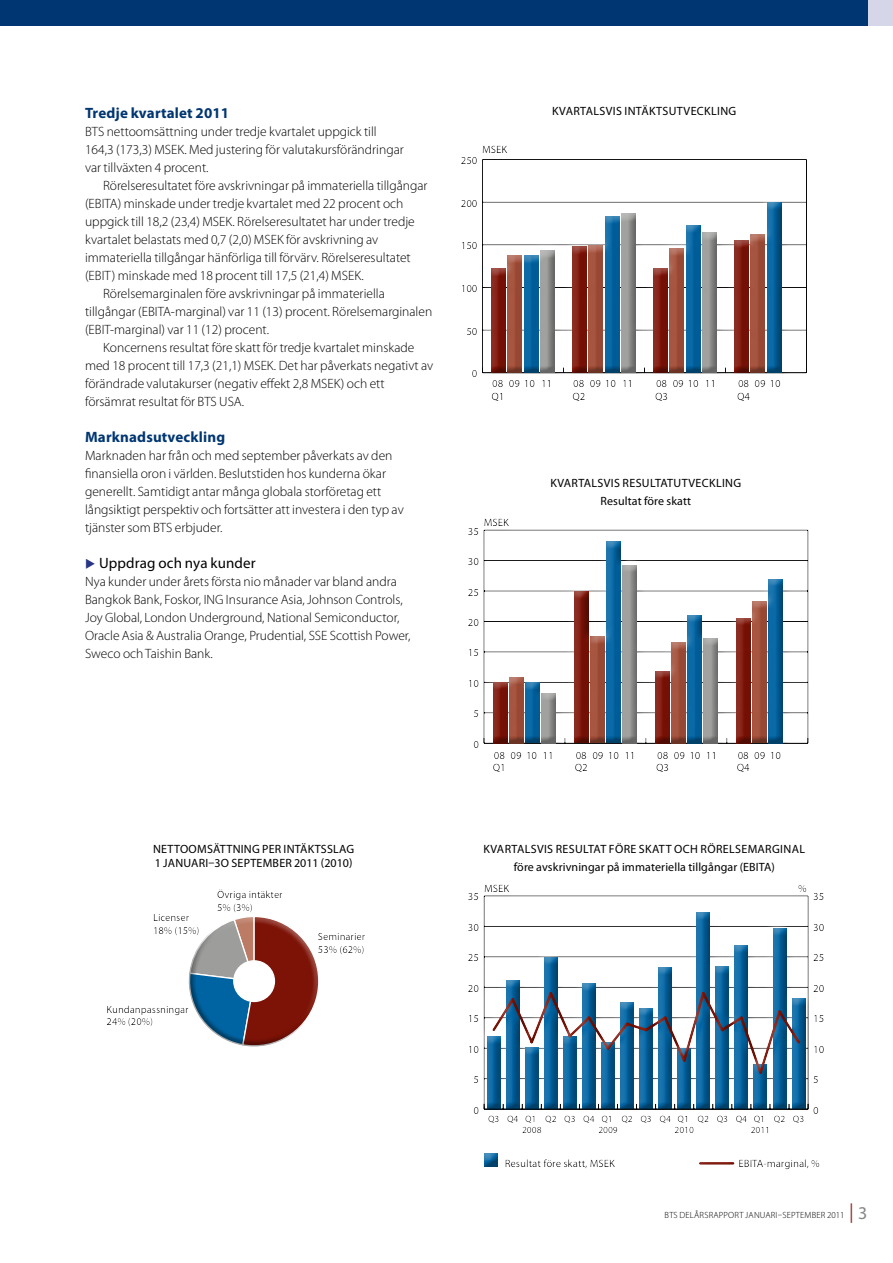
<style>
.page{position:relative;width:893px;height:1263px;background:#fff}
.page>*{position:absolute;margin:0;border:0;box-sizing:border-box;transform-origin:0 0}
.t1{font:700 15px "Myriad Pro";letter-spacing:.01em;color:#003671}
.t2{font:15px "Myriad Pro";letter-spacing:.01em;color:#000}
.t3{font:300 13.5px/18px "Myriad Pro";color:#000}
.t4{font:12px/18px "Myriad Pro";letter-spacing:.01em;color:#000}
.t5{font:12px "Myriad Pro";letter-spacing:.105em;color:#000}
.t6{font:10.8px/12.9px "Myriad Pro";color:#000}
.t7{font:10.5px/12.6px "Myriad Pro";color:#000}
.t8{font:9.45px/11.4px "Myriad Pro";color:#000}
.t9{font:300 9px "Myriad Pro";letter-spacing:.02em;color:#000}
.s1{font-weight:400;font-size:19.5px;color:#94372f}
.s2{font-weight:400;font-size:18px;color:#858584}
</style>
<div class="page">
<div style="left:867px;top:0;width:26px;height:26px;background:#d5d7e9"></div>
<div style="left:0;top:0;width:867px;height:26px;background:#003671"></div>
<div style="left:459px;top:142px;width:349px;height:266px;background:#000;opacity:.35"></div>
<div style="left:468px;top:517px;width:341px;height:263px;background:#000;opacity:.35"></div>
<div style="left:467px;top:882px;width:357px;height:287px;background:#000;opacity:.35"></div>
<div style="left:105px;top:888px;width:263px;height:159px;background:#000;opacity:.35"></div>
<p class="t1" style="left:85px;top:103px;width:146px">Tredje kvartalet 2011</p>
<p class="t3" style="left:85px;top:122px;width:320px">BTS nettoomsättning under tredje kvartalet uppgick till<br>164,3 (173,3) MSEK. Med justering för valutakursförändringar var tillväxten 4 procent.</p>
<p class="t3" style="left:103px;top:176px;width:326px">Rörelseresultatet före avskrivningar på immateriella tillgångar</p>
<p class="t3" style="left:85px;top:194px;width:320px">(EBITA) minskade under tredje kvartalet med 22 procent och</p>
<p class="t3" style="left:85px;top:212px;width:331px">uppgick till 18,2 (23,4) MSEK. Rörelseresultatet har under tredje</p>
<p class="t3" style="left:85px;top:230px;width:295px">kvartalet belastats med 0,7 (2,0) MSEK för avskrivning av</p>
<p class="t3" style="left:85px;top:248px;width:327px">immateriella tillgångar hänförliga till förvärv. Rörelseresultatet</p>
<p class="t3" style="left:85px;top:266px;width:280px">(EBIT) minskade med 18 procent till 17,5 (21,4) MSEK.</p>
<p class="t3" style="left:103px;top:284px;width:283px">Rörelsemarginalen före avskrivningar på immateriella</p>
<p class="t3" style="left:85px;top:302px;width:349px">tillgångar (EBITA-marginal) var 11 (13) procent. Rörelsemarginalen</p>
<p class="t3" style="left:85px;top:320px;width:186px">(EBIT-marginal) var 11 (12) procent.</p>
<p class="t3" style="left:103px;top:338px;width:313px">Koncernens resultat före skatt för tredje kvartalet minskade</p>
<p class="t3" style="left:85px;top:356px;width:350px">med 18 procent till 17,3 (21,1) MSEK. Det har påverkats negativt av</p>
<p class="t3" style="left:85px;top:374px;width:301px">förändrade valutakurser (negativ effekt 2,8 MSEK) och ett</p>
<p class="t3" style="left:85px;top:392px;width:161px">försämrat resultat för BTS U SA.</p>
<p class="t1" style="left:85px;top:427px;width:142px">Marknadsutveckling</p>
<p class="t3" style="left:85px;top:446px;width:320px">Marknaden har från och med september påverkats av den finansiella oron i världen. Beslutstiden hos kunderna ökar generellt. Samtidigt antar många globala storföretag ett långsiktigt perspektiv och fortsätter att investera i den typ av tjänster som BTS erbjuder.</p>
<p class="t2" style="left:96px;top:553px;width:161px">U ppdrag och nya kunder</p>
<p class="t3" style="left:85px;top:572px;width:327px">Nya kunder under årets första nio månader var bland andra Bangkok Bank, Foskor, ING I nsurance Asia, Johnson Controls, Joy Global, London U nderground, National Semiconductor, Oracle Asia &amp; Australia Orange, Prudential, SSE Scottish Power, Sweco och Taishin Bank.</p>
<p class="t4" style="left:153px;top:840px;width:162px">Nettoomsättn ing per intäktss</p>
<p class="t4" style="left:333px;top:840px;width:12px">lag</p>
<p class="t4" style="left:155px;top:853px;width:103px">1jan uari–3o september</p>
<p class="t4" style="left:294px;top:853px;width:60px">2011 (2010)</p>
<p class="t7" style="left:153px;top:911px;width:48px">Licenser<br>18% (15%)</p>
<p class="t7" style="left:217px;top:889px;width:67px">Övriga intäkter<br>5% (3%)</p>
<p class="t7" style="left:107px;top:1003px;width:84px">Kundanpassningar<br>24% (20%)</p>
<p class="t7" style="left:318px;top:930px;width:49px">Seminarier<br>53% (62%)</p>
<p class="t6" style="left:482px;top:143px;width:27px">MSEK</p>
<p class="t6" style="left:461px;top:154px;width:18px">250</p>
<p class="t6" style="left:461px;top:197px;width:18px">200</p>
<p class="t6" style="left:461px;top:239px;width:18px">150</p>
<p class="t6" style="left:461px;top:282px;width:18px">100</p>
<p class="t6" style="left:466px;top:325px;width:13px">50</p>
<p class="t6" style="left:472px;top:367px;width:7px">0</p>
<p class="t4" style="left:552px;top:102px;width:22px">kvarta</p>
<p class="t5" style="left:593px;top:104px;width:136px">lsvis intäkts utveckling</p>
<p class="t6" style="left:491px;top:377px;width:14px">08<br>Q1</p>
<p class="t6" style="left:509px;top:377px;width:27px">09 10</p>
<p class="t6" style="left:541px;top:377px;width:13px">11</p>
<p class="t6" style="left:572px;top:377px;width:14px">08<br>Q2</p>
<p class="t6" style="left:590px;top:377px;width:27px">09 10</p>
<p class="t6" style="left:622px;top:377px;width:13px">11</p>
<p class="t6" style="left:655px;top:377px;width:14px">08<br>Q3</p>
<p class="t6" style="left:673px;top:377px;width:27px">09 10</p>
<p class="t6" style="left:705px;top:377px;width:13px">11</p>
<p class="t6" style="left:737px;top:377px;width:14px">08<br>Q4</p>
<p class="t6" style="left:755px;top:377px;width:27px">09 10</p>
<p class="t6" style="left:484px;top:516px;width:27px">MSEK</p>
<p class="t6" style="left:468px;top:525px;width:13px">35</p>
<p class="t6" style="left:468px;top:555px;width:13px">30</p>
<p class="t6" style="left:468px;top:586px;width:13px">25</p>
<p class="t6" style="left:468px;top:616px;width:13px">20</p>
<p class="t6" style="left:468px;top:647px;width:13px">15</p>
<p class="t6" style="left:468px;top:677px;width:13px">10</p>
<p class="t6" style="left:473px;top:707px;width:7px">5</p>
<p class="t6" style="left:473px;top:738px;width:7px">0</p>
<p class="t4" style="left:550px;top:473px;width:22px">kvarta</p>
<p class="t4" style="left:592px;top:473px;width:29px">lsvisres</p>
<p class="t4" style="left:600px;top:473px;width:133px;text-indent:41px">ultatutveckling<br>Resultat före skatt</p>
<p class="t6" style="left:493px;top:749px;width:14px">08<br>Q1</p>
<p class="t6" style="left:510px;top:749px;width:28px">09 10</p>
<p class="t6" style="left:542px;top:749px;width:13px">11</p>
<p class="t6" style="left:575px;top:749px;width:14px">08<br>Q2</p>
<p class="t6" style="left:592px;top:749px;width:28px">09 10</p>
<p class="t6" style="left:624px;top:749px;width:13px">11</p>
<p class="t6" style="left:656px;top:749px;width:14px">08<br>Q3</p>
<p class="t6" style="left:674px;top:749px;width:28px">09 10</p>
<p class="t6" style="left:706px;top:749px;width:13px">11</p>
<p class="t6" style="left:737px;top:749px;width:14px">08<br>Q4</p>
<p class="t6" style="left:754px;top:749px;width:28px">09 10</p>
<p class="t4" style="left:484px;top:840px;width:22px">kvarta</p>
<p class="t4" style="left:525px;top:840px;width:70px">lsvis Res ultat</p>
<p class="t4" style="left:609px;top:840px;width:22px">föreskatt</p>
<p class="t4" style="left:674px;top:840px;width:70px">och Rörelsemarg</p>
<p class="t4" style="left:780px;top:840px;width:26px">inal</p>
<p class="t4" style="left:514px;top:858px;width:262px">före avskrivningar på immateriella tillgångar (EBITA)</p>
<p class="t6" style="left:484px;top:882px;width:27px">MSEK</p>
<p class="t6" style="left:798px;top:882px;width:10px">%</p>
<p class="t6" style="left:468px;top:891px;width:13px">35</p>
<p class="t6" style="left:813px;top:891px;width:13px">35</p>
<p class="t6" style="left:468px;top:921px;width:13px">30</p>
<p class="t6" style="left:813px;top:921px;width:13px">30</p>
<p class="t6" style="left:468px;top:951px;width:13px">25</p>
<p class="t6" style="left:813px;top:951px;width:13px">25</p>
<p class="t6" style="left:468px;top:982px;width:13px">20</p>
<p class="t6" style="left:813px;top:982px;width:13px">20</p>
<p class="t6" style="left:468px;top:1012px;width:13px">15</p>
<p class="t6" style="left:813px;top:1012px;width:13px">15</p>
<p class="t6" style="left:468px;top:1043px;width:13px">10</p>
<p class="t6" style="left:813px;top:1043px;width:13px">10</p>
<p class="t6" style="left:473px;top:1073px;width:7px">5</p>
<p class="t6" style="left:813px;top:1073px;width:7px">5</p>
<p class="t6" style="left:473px;top:1104px;width:7px">0</p>
<p class="t6" style="left:813px;top:1104px;width:7px">0</p>
<p class="t8" style="left:488px;top:1113px;width:32px">Q3 Q4</p>
<p class="t6" style="left:505px;top:1157px;width:112px">Resultat före skatt, MSEK</p>
<p class="t6" style="left:738px;top:1157px;width:83px">EBITA-marginal, %</p>
<p class="t8" style="left:522px;top:1113px;width:74px;text-indent:3px">Q1 Q2 Q3 Q4<br>2008</p>
<p class="t8" style="left:598px;top:1113px;width:74px;text-indent:3px">Q1 Q2 Q3 Q4<br>2009</p>
<p class="t8" style="left:674px;top:1113px;width:74px;text-indent:3px">Q1 Q2 Q3 Q4<br>2010</p>
<p class="t8" style="left:751px;top:1113px;width:55px;text-indent:3px">Q1 Q2 Q3<br>2011</p>
<p class="t9" style="left:665px;top:1210px;width:204px">BTS delårsrapport januari–september 2011 <span class="s1">|</span> <span class="s2">3</span></p>
</div>
